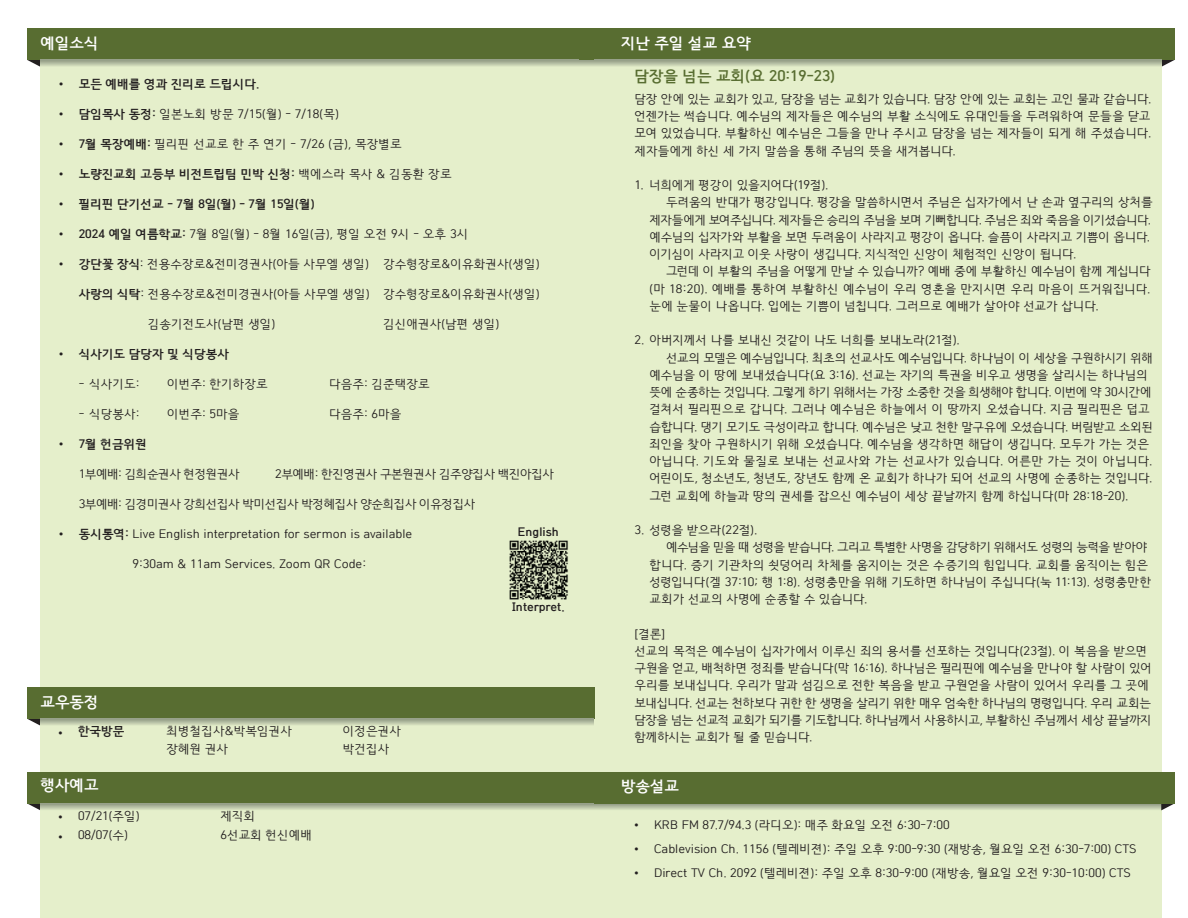
<style>
.page{position:relative;width:1188px;height:918px;background:#fff}
.page>*{position:absolute;margin:0;border:0;box-sizing:border-box;transform-origin:0 0}
.t1{font:700 15px "HCR Dotum";color:#fff}
.t2{font:700 15px "HCR Dotum";color:#586d31}
.t3{font:12px/17.2px "HCR Dotum";letter-spacing:-.03em;color:#231f20;text-align:justify}
.t4{font:12px "HCR Dotum";color:#231f20}
.t5{font:700 12px "HCR Dotum";color:#231f20}
.t6{font:12px "HCR Dotum";letter-spacing:.005em;color:#231f20}
.t7{font:12px "HCR Dotum";letter-spacing:-.055em;color:#231f20}
.t8{font:12px "HCR Dotum";letter-spacing:-.04em;color:#231f20}
.t9{font:12px "HCR Dotum";letter-spacing:-.06em;color:#231f20}
.t10{font:12px "HCR Dotum";letter-spacing:-.05em;color:#231f20}
.t11{font:12px "HCR Dotum";letter-spacing:-.07em;color:#231f20}
.t12{font:12px "HCR Dotum";letter-spacing:-.005em;color:#231f20}
.s1{font-family:"N Haas Grotesk TX Std 55 Rg";font-weight:400}
.s2{font-family:"N Haas Grotesk TX Std 55 Rg"}
.s3{font-weight:700}
.s4{font-weight:400}
</style>
<div class="page">
<div style="left:40px;top:56px;width:554px;height:862px;background:#e5efcb"></div>
<svg style="left:27px;top:60px;width:13px;height:7px"></svg>
<div style="left:27px;top:28px;width:568px;height:32px;background:#586d31"></div>
<svg style="left:40px;top:60px;width:554px;height:6px;background:#b1bb9f"></svg>
<svg style="left:27px;top:803px;width:13px;height:7px"></svg>
<div style="left:27px;top:772px;width:568px;height:31px;background:#586d31"></div>
<svg style="left:40px;top:803px;width:554px;height:7px;background:#b1bb9f"></svg>
<div style="left:594px;top:44px;width:567px;height:874px;background:#e5efcb"></div>
<svg style="left:1161px;top:60px;width:13px;height:7px"></svg>
<div style="left:579px;top:28px;width:596px;height:32px;background:#586d31"></div>
<svg style="left:595px;top:60px;width:566px;height:6px;background:#b1bb9f"></svg>
<svg style="left:595px;top:803px;width:566px;height:7px;background:#a8b393"></svg>
<svg style="left:1161px;top:803px;width:14px;height:7px"></svg>
<div style="left:595px;top:772px;width:580px;height:31px;background:#586d31"></div>
<svg style="left:28px;top:719px;width:12px;height:7px"></svg>
<div style="left:27px;top:687px;width:568px;height:32px;background:#586d31"></div>
<svg style="left:40px;top:719px;width:554px;height:6px;background:#b2bca1"></svg>
<img style="left:509px;top:540px;width:59px;height:60px">
<p class="t1" style="left:40px;top:31px;width:60px">예일소식</p>
<p class="t5" style="left:59px;top:75px;width:202px"><span class="s1">•</span> 모든 예배를 영과 진리로 드립시다.</p>
<p class="t4" style="left:59px;top:105px;width:281px"><span class="s2">•</span> <span class="s3">담임목사 동정:</span> 일본노회 방문 7/15(월) - 7/18(목)</p>
<p class="t4" style="left:59px;top:135px;width:344px"><span class="s2">•</span> <span class="s3">7월 목장예배:</span> 필리핀 선교로 한 주 연기 - 7/26 (금), 목장별로</p>
<p class="t5" style="left:59px;top:165px;width:394px"><span class="s1">•</span> 노량진교회 고등부 비전트립팀 민박 신청: <span class="s4">백에스라 목사 &amp; 김동환 장로</span></p>
<p class="t5" style="left:59px;top:195px;width:257px"><span class="s1">•</span> 필리핀 단기선교 - 7월 8일(월) - 7월 15일(월)</p>
<p class="t4" style="left:59px;top:225px;width:411px"><span class="s2">•</span> <span class="s3">2024 예일 여름학교:</span> 7월 8일(월) - 8월 16일(금), 평일 오전 9시 - 오후 3시</p>
<p class="t4" style="left:59px;top:255px;width:482px"><span class="s2">•</span> <span class="s3">강단꽃 장식</span>: 전용수장로&amp;전미경권사(아들 사무엘 생일) 강수형장로&amp;이유화권사(생일)</p>
<p class="t4" style="left:79px;top:285px;width:462px"><span class="s3">사랑의 식탁</span>: 전용수장로&amp;전미경권사(아들 사무엘 생일) 강수형장로&amp;이유화권사(생일)</p>
<p class="t4" style="left:148px;top:315px;width:129px">김송기전도사(남편 생일)</p>
<p class="t4" style="left:383px;top:315px;width:117px">김신애권사(남편 생일)</p>
<p class="t5" style="left:59px;top:345px;width:171px"><span class="s1">•</span> 식사기도 담당자 및 식당봉사</p>
<p class="t4" style="left:79px;top:375px;width:62px">- 식사기도:</p>
<p class="t4" style="left:167px;top:375px;width:102px">이번주: 한기하장로</p>
<p class="t4" style="left:329px;top:375px;width:102px">다음주: 김준택장로</p>
<p class="t4" style="left:79px;top:405px;width:62px">- 식당봉사:</p>
<p class="t4" style="left:167px;top:405px;width:74px">이번주: 5마을</p>
<p class="t4" style="left:329px;top:405px;width:74px">다음주: 6마을</p>
<p class="t5" style="left:59px;top:435px;width:89px"><span class="s1">•</span> 7월 헌금위원</p>
<p class="t8" style="left:79px;top:465px;width:163px">1부예배: 김희순권사 현정원권사</p>
<p class="t8" style="left:275px;top:465px;width:281px">2부예배: 한진영권사 구본원권사 김주양집사 백진아집사</p>
<p class="t8" style="left:79px;top:495px;width:398px">3부예배: 김경미권사 강희선집사 박미선집사 박정혜집사 양순희집사 이유정집사</p>
<p class="t4" style="left:59px;top:525px;width:355px"><span class="s2">•</span> <span class="s3">동시통역:</span> Live English interpretation for sermon is available</p>
<p class="t4" style="left:133px;top:555px;width:235px">9:30am &amp; 11am Services. Zoom QR Code:</p>
<p class="t5" style="left:518px;top:522px;width:43px">English</p>
<p class="t1" style="left:40px;top:690px;width:60px">교우동정</p>
<p class="t5" style="left:58px;top:722px;width:68px"><span class="s1">•</span> 한국방문</p>
<p class="t4" style="left:166px;top:722px;width:127px">최병철집사&amp;박복임권사</p>
<p class="t4" style="left:343px;top:722px;width:60px">이정은권사</p>
<p class="t4" style="left:166px;top:740px;width:63px">장혜원 권사</p>
<p class="t4" style="left:343px;top:740px;width:48px">박건집사</p>
<p class="t1" style="left:40px;top:773px;width:60px">행사예고</p>
<p class="t4" style="left:58px;top:807px;width:83px"><span class="s2">•</span> 07/21(주일)</p>
<p class="t4" style="left:220px;top:807px;width:36px">제직회</p>
<p class="t4" style="left:58px;top:826px;width:71px"><span class="s2">•</span> 08/07(수)</p>
<p class="t4" style="left:220px;top:826px;width:93px">6선교회 헌신예배</p>
<p class="t5" style="left:512px;top:597px;width:54px">Interpret.</p>
<p class="t1" style="left:621px;top:31px;width:131px">지난 주일 설교 요약</p>
<p class="t2" style="left:634px;top:65px;width:202px">담장을 넘는 교회(요 20:19-23)</p>
<p class="t3" style="left:634px;top:90px;width:518px">담장 안에 있는 교회가 있고, 담장을 넘는 교회가 있습니다. 담장 안에 있는 교회는 고인 물과 같습니다. 언젠가는 썩습니다. 예수님의 제자들은 예수님의 부활 소식에도 유대인들을 두려워하여 문들을 닫고 모여 있었습니다. 부활하신 예수님은 그들을 만나 주시고 담장을 넘는 제자들이 되게 해 주셨습니다. 제자들에게 하신 세 가지 말씀을 통해 주님의 뜻을 새겨봅니다.</p>
<p class="t3" style="left:634px;top:177px;width:196px">1. 너희에게 평강이 있을지어다(19절).</p>
<p class="t3" style="left:666px;top:194px;width:488px">두려움의 반대가 평강입니다. 평강을 말씀하시면서 주님은 십자가에서 난 손과 옆구리의 상처를</p>
<p class="t9" style="left:650px;top:211px;width:503px">제자들에게 보여주십니다. 제자들은 승리의 주님을 보며 기뻐합니다. 주님은 죄와 죽음을 이기셨습니다.</p>
<p class="t3" style="left:650px;top:228px;width:502px">예수님의 십자가와 부활을 보면 두려움이 사라지고 평강이 옵니다. 슬픔이 사라지고 기쁨이 옵니다.</p>
<p class="t3" style="left:650px;top:246px;width:428px">이기심이 사라지고 이웃 사랑이 생깁니다. 지식적인 신앙이 체험적인 신앙이 됩니다.</p>
<p class="t3" style="left:666px;top:263px;width:486px">그런데 이 부활의 주님을 어떻게 만날 수 있습니까? 예배 중에 부활하신 예수님이 함께 계십니다</p>
<p class="t6" style="left:650px;top:280px;width:502px">(마 18:20). 예배를 통하여 부활하신 예수님이 우리 영혼을 만지시면 우리 마음이 뜨거워집니다.</p>
<p class="t12" style="left:650px;top:297px;width:451px">눈에 눈물이 나옵니다. 입에는 기쁨이 넘칩니다. 그러므로 예배가 살아야 선교가 삽니다.</p>
<p class="t3" style="left:634px;top:332px;width:327px">2. 아버지께서 나를 보내신 것같이 나도 너희를 보내노라(21절).</p>
<p class="t10" style="left:666px;top:349px;width:489px">선교의 모델은 예수님입니다. 최초의 선교사도 예수님입니다. 하나님이 이 세상을 구원하시기 위해</p>
<p class="t3" style="left:650px;top:366px;width:500px">예수님을 이 땅에 보내셨습니다(요 3:16). 선교는 자기의 특권을 비우고 생명을 살리시는 하나님의</p>
<p class="t7" style="left:650px;top:383px;width:504px">뜻에 순종하는 것입니다. 그렇게 하기 위해서는 가장 소중한 것을 희생해야 합니다. 이번에 약 30시간에</p>
<p class="t3" style="left:650px;top:401px;width:502px">걸쳐서 필리핀으로 갑니다. 그러나 예수님은 하늘에서 이 땅까지 오셨습니다. 지금 필리핀은 덥고</p>
<p class="t7" style="left:650px;top:418px;width:505px">습합니다. 댕기 모기도 극성이라고 합니다. 예수님은 낮고 천한 말구유에 오셨습니다. 버림받고 소외된</p>
<p class="t3" style="left:650px;top:435px;width:501px">죄인을 찾아 구원하시기 위해 오셨습니다. 예수님을 생각하면 해답이 생깁니다. 모두가 가는 것은</p>
<p class="t6" style="left:650px;top:452px;width:504px">아닙니다. 기도와 물질로 보내는 선교사와 가는 선교사가 있습니다. 어른만 가는 것이 아닙니다.</p>
<p class="t3" style="left:650px;top:470px;width:504px">어린이도, 청소년도, 청년도, 장년도 함께 온 교회가 하나가 되어 선교의 사명에 순종하는 것입니다.</p>
<p class="t3" style="left:650px;top:487px;width:480px">그런 교회에 하늘과 땅의 권세를 잡으신 예수님이 세상 끝날까지 함께 하십니다(마 28:18-20).</p>
<p class="t3" style="left:634px;top:522px;width:124px">3. 성령을 받으라(22절).</p>
<p class="t11" style="left:666px;top:538px;width:483px">예수님을 믿을 때 성령을 받습니다. 그리고 특별한 사명을 감당하기 위해서도 성령의 능력을 받아야</p>
<p class="t3" style="left:650px;top:556px;width:500px">합니다. 증기 기관차의 쇳덩어리 차체를 움지이는 것은 수증기의 힘입니다. 교회를 움직이는 힘은</p>
<p class="t3" style="left:650px;top:573px;width:503px">성령입니다(겔 37:10; 행 1:8). 성령충만을 위해 기도하면 하나님이 주십니다(눅 11:13). 성령충만한</p>
<p class="t6" style="left:650px;top:590px;width:219px">교회가 선교의 사명에 순종할 수 있습니다.</p>
<p class="t3" style="left:634px;top:625px;width:519px;text-align:left">[결론]<br>선교의 목적은 예수님이 십자가에서 이루신 죄의 용서를 선포하는 것입니다(23절). 이 복음을 받으면 구원을 얻고, 배척하면 정죄를 받습니다(막 16:16). 하나님은 필리핀에 예수님을 만나야 할 사람이 있어 우리를 보내십니다. 우리가 말과 섬김으로 전한 복음을 받고 구원얻을 사람이 있어서 우리를 그 곳에 보내십니다. 선교는 천하보다 귀한 한 생명을 살리기 위한 매우 엄숙한 하나님의 명령입니다. 우리 교회는 담장을 넘는 선교적 교회가 되기를 기도합니다. 하나님께서 사용하시고, 부활하신 주님께서 세상 끝날까지 함께하시는 교회가 될 줄 믿습니다.</p>
<p class="t1" style="left:621px;top:775px;width:60px">방송설교</p>
<p class="t4" style="left:634px;top:816px;width:317px"><span class="s2">•</span> KRB FM 87.7/94.3 (라디오): 매주 화요일 오전 6:30-7:00</p>
<p class="t4" style="left:634px;top:840px;width:504px"><span class="s2">•</span> Cablevision Ch. 1156 (텔레비젼): 주일 오후 9:00-9:30 (재방송, 월요일 오전 6:30-7:00) CTS</p>
<p class="t4" style="left:634px;top:864px;width:498px"><span class="s2">•</span> Direct TV Ch. 2092 (텔레비젼): 주일 오후 8:30-9:00 (재방송, 월요일 오전 9:30-10:00) CTS</p>
</div>
